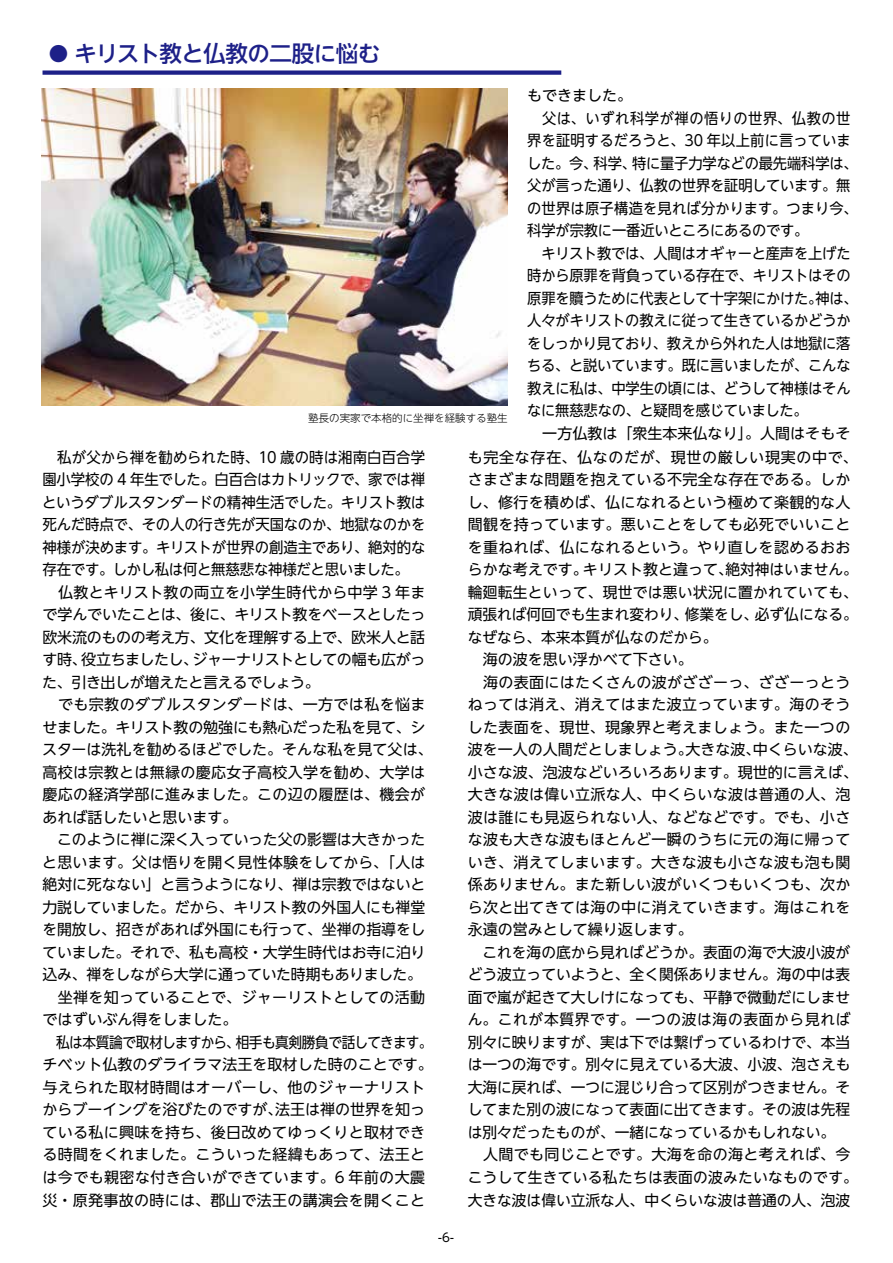
<style>
.page{position:relative;width:893px;height:1263px;background:#fff}
.page>*{position:absolute;margin:0;border:0;box-sizing:border-box;transform-origin:0 0}
.t1{font:500 22.5px "UD Shin Go NT Pr 6 N";letter-spacing:-.025em;color:#1d2088}
.t2{font:15px/22.5px "UD Shin Go NT Pr 6 N";color:#000;scale:.96 1}
.t3{font:15px/22.5px "UD Shin Go NT Pr 6 N";letter-spacing:.02em;color:#000}
.t4{font:15px/22.5px "UD Shin Go NT Pr 6 N";color:#000}
.t5{font:12px "UD Shin Go NT Pr 6 N";color:#000}
.t6{font:300 10.5px "UD Shin Go NT Pr 6 N";color:#000}
.s1{font-size:19.5px}
</style>
<div class="page">
<img style="left:41px;top:88px;width:467px;height:318px">
<div style="left:43px;top:70px;width:518px;height:5px;background:#1d2088"></div>
<h1 class="t1" style="left:49px;top:36px;width:333px"><span class="s1">●</span> キリスト教と仏教の二股に悩む</h1>
<p class="t4" style="left:527px;top:84px;width:332px">もできました。<br>　父は、いずれ科学が禅の悟りの世界、仏教の世界を証明するだろうと、30 年以上前に言っていました。今、科学、特に量子力学などの最先端科学は、父が言った通り、仏教の世界を証明しています。無の世界は原子構造を見れば分かります。つまり今、科学が宗教に一番近いところにあるのです。<br>　キリスト教では、人間はオギャーと産声を上げた時から原罪を背負っている存在で、キリストはその原罪を贖うために代表として十字架にかけた。神は、人々がキリストの教えに従って生きているかどうかをしっかり見ており、教えから外れた人は地獄に落ちる、と説いています。既に言いましたが、こんな教えに私は、中学生の頃には、どうして神様はそんなに無慈悲なの、と疑問を感じていました。<br>　一方仏教は「衆生本来仏なり」。人間はそもそ</p>
<p class="t6" style="left:308px;top:409px;width:201px">塾長の実家で本格的に坐禅を経験する塾生</p>
<p class="t3" style="left:468px;top:445px;width:392px">も完全な存在、仏なのだが、現世の厳しい現実の中で、さまざまな問題を抱えている不完全な存在である。しかし、修行を積めば、仏になれるという極めて楽観的な人間観を持っています。悪いことをしても必死でいいことを重ねれば、仏になれるという。やり直しを認めるおおらかな考えです。キリスト教と違って、絶対神はいません。輪廻転生といって、現世では悪い状況に置かれていても、頑張れば何回でも生まれ変わり、修業をし、必ず仏になる。なぜなら、本来本質が仏なのだから。<br>　海の波を思い浮かべて下さい。<br>　海の表面にはたくさんの波がざざーっ、ざざーっとうねっては消え、消えてはまた波立っています。海のそうした表面を、現世、現象界と考えましょう。また一つの波を一人の人間だとしましょう。大きな波、中くらいな波、小さな波、泡波などいろいろあります。現世的に言えば、大きな波は偉い立派な人、中くらいな波は普通の人、泡波は誰にも見返られない人、などなどです。でも、小さな波も大きな波もほとんど一瞬のうちに元の海に帰っていき、消えてしまいます。大きな波も小さな波も泡も関係ありません。また新しい波がいくつもいくつも、次から次と出てきては海の中に消えていきます。海はこれを永遠の営みとして繰り返します。<br>　これを海の底から見ればどうか。表面の海で大波小波がどう波立っていようと、全く関係ありません。海の中は表面で嵐が起きて大しけになっても、平静で微動だにしません。これが本質界です。一つの波は海の表面から見れば別々に映りますが、実は下では繋げっているわけで、本当は一つの海です。別々に見えている大波、小波、泡さえも大海に戻れば、一つに混じり合って区別がつきません。そしてまた別の波になって表面に出てきます。その波は先程は別々だったものが、一緒になっているかもしれない。<br>　人間でも同じことです。大海を命の海と考えれば、今こうして生きている私たちは表面の波みたいなものです。大きな波は偉い立派な人、中くらいな波は普通の人、泡波</p>
<p class="t2" style="left:42px;top:445px;width:408px">　私が父から禅を勧められた時、10 歳の時は湘南白百合学園小学校の 4 年生でした。白百合はカトリックで、家では禅というダブルスタンダードの精神生活でした。キリスト教は死んだ時点で、その人の行き先が天国なのか、地獄なのかを神様が決めます。キリストが世界の創造主であり、絶対的な存在です。しかし私は何と無慈悲な神様だと思いました。<br>　仏教とキリスト教の両立を小学生時代から中学 3 年まで学んでいたことは、後に、キリスト教をベースとしたっ欧米流のものの考え方、文化を理解する上で、欧米人と話す時、役立ちましたし、ジャーナリストとしての幅も広がった、引き出しが増えたと言えるでしょう。<br>　でも宗教のダブルスタンダードは、一方では私を悩ませました。キリスト教の勉強にも熱心だった私を見て、シスターは洗礼を勧めるほどでした。そんな私を見て父は、高校は宗教とは無縁の慶応女子高校入学を勧め、大学は慶応の経済学部に進みました。この辺の履歴は、機会があれば話したいと思います。<br>　このように禅に深く入っていった父の影響は大きかったと思います。父は悟りを開く見性体験をしてから、「人は絶対に死なない」と言うようになり、禅は宗教ではないと力説していました。だから、キリスト教の外国人にも禅堂を開放し、招きがあれば外国にも行って、坐禅の指導をしていました。それで、私も高校・大学生時代はお寺に泊り込み、禅をしながら大学に通っていた時期もありました。　坐禅を知っていることで、ジャーリストとしての活動ではずいぶん得をしました。<br>　私は本質論で取材しますから、相手も真剣勝負で話してきます。チベット仏教のダライラマ法王を取材した時のことです。与えられた取材時間はオーバーし、他のジャーナリストからブーイングを浴びたのですが、法王は禅の世界を知っている私に興味を持ち、後日改めてゆっくりと取材できる時間をくれました。こういった経緯もあって、法王とは今でも親密な付き合いができています。6 年前の大震災・原発事故の時には、郡山で法王の講演会を開くこと</p>
<p class="t5" style="left:438px;top:1227px;width:17px">-6-</p>
</div>
